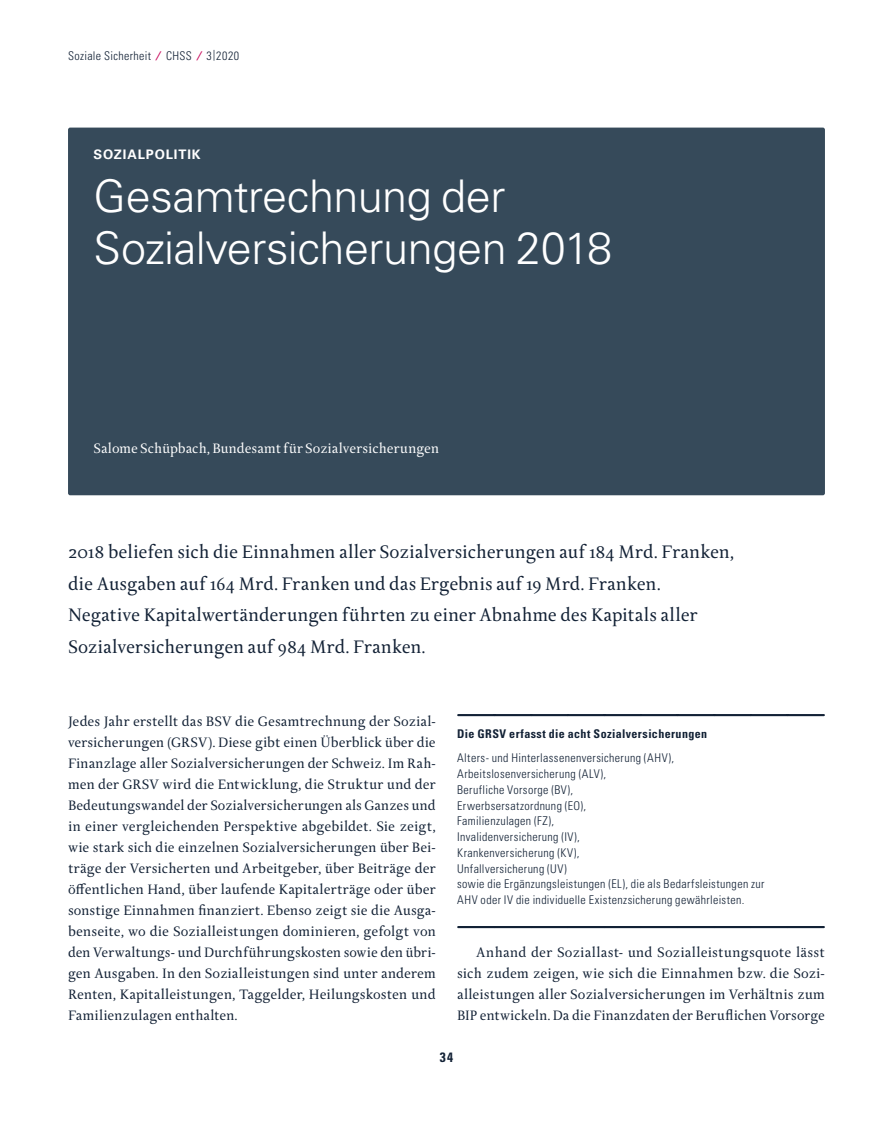
<style>
.page{position:relative;width:893px;height:1127px;background:#fff}
.page>*{position:absolute;margin:0;border:0;box-sizing:border-box;transform-origin:0 0}
._04_Rubrik_Einleitun{font:300 45px/52.5px "Univers LT Std";letter-spacing:-.01em;color:#fff}
._04_Lead{font:19.5px/31.5px "Delicato Pro";letter-spacing:-.01em;color:#122135}
._03a_Grundtext_ohne{font:14.7px/21px "Delicato Pro";color:#122135;text-align:justify}
._03_Grundtext{font:14.7px/21px "Delicato Pro";letter-spacing:-.005em;color:#122135;text-align:justify}
._06_Autor_Rubrik_Ein{font:14.7px "Delicato Pro";letter-spacing:-.005em;color:#fff}
.t1{font:700 condensed 13.5px "Univers LT Std";color:#122135}
._04_Rubrik_Einleitun-2{font:700 13.2px "Univers LT Std";letter-spacing:.065em;color:#fff}
._08_Kasten_Grundtext{font:300 condensed 12px/15.8px "Univers LT Std";letter-spacing:.03em;color:#122135}
._08_Kasten_Titel{font:700 condensed 12px "Univers LT Std";letter-spacing:.03em;color:#122135}
.s1{font-weight:700;font-stretch:normal;color:#c70458}
.s2{font-size:10.8px}
</style>
<div class="page">
<div style="left:68px;top:128px;width:757px;height:367px;background:#364a5a;border-radius:2px"></div>
<svg style="left:458px;top:714px;width:366px;height:2px"></svg>
<svg style="left:458px;top:926px;width:366px;height:2px"></svg>
<p class="_08_Kasten_Grundtext" style="left:68px;top:48px;width:173px">Soziale Sicherheit <span class="s1">⁄</span> CHSS <span class="s1">⁄</span> 3<span class="s2">|</span>2020</p>
<p class="_04_Rubrik_Einleitun-2" style="left:94px;top:147px;width:109px">SOZIALPOLITIK</p>
<p class="_04_Rubrik_Einleitun" style="left:94px;top:170px;width:520px">Gesamtrechnung der<br>Sozialversicherungen 2018</p>
<p class="_06_Autor_Rubrik_Ein" style="left:94px;top:440px;width:347px">Salome Schüpbach, Bundesamt für Sozialversicherungen</p>
<p class="_04_Lead" style="left:68px;top:537px;width:668px">2018 beliefen sich die Einnahmen aller Sozialversicherungen auf 184 Mrd. Franken, die Ausgaben auf 164 Mrd. Franken und das Ergebnis auf 19 Mrd. Franken.<br>Negative Kapitalwertänderungen führten zu einer Abnahme des Kapitals aller Sozialversicherungen auf 984 Mrd. Franken.</p>
<p class="_03a_Grundtext_ohne" style="left:68px;top:711px;width:369px">Jedes Jahr erstellt das BSV die Gesamtrechnung der Sozial&shy;versicherungen (GRSV). Diese gibt einen Überblick über die Finanzlage aller Sozialversicherungen der Schweiz. Im Rah&shy;men der GRSV wird die Entwicklung, die Struktur und der Bedeutungswandel der Sozialversicherungen als Ganzes und in einer vergleichenden Perspektive abgebildet. Sie zeigt, wie stark sich die einzelnen Sozialversicherungen über Bei&shy;träge der Versicherten und Arbeitgeber, über Beiträge der öffentlichen Hand, über laufende Kapitalerträge oder über sonstige Einnahmen finanziert. Ebenso zeigt sie die Ausga&shy;benseite, wo die Sozialleistungen dominieren, gefolgt von den Verwaltungs- und Durchführungskosten sowie den übri&shy;gen Ausgaben. In den Sozialleistungen sind unter anderem Renten, Kapitalleistungen, Taggelder, Heilungskosten und Familienzulagen enthalten.</p>
<p class="_08_Kasten_Titel" style="left:457px;top:726px;width:252px">Die GRSV erfasst die acht Sozialversicherungen</p>
<p class="_08_Kasten_Grundtext" style="left:457px;top:750px;width:218px">Alters- und Hinterlassenenversicherung (AHV),</p>
<p class="_08_Kasten_Grundtext" style="left:457px;top:766px;width:150px">Arbeitslosenversicherung (ALV),</p>
<p class="_08_Kasten_Grundtext" style="left:457px;top:782px;width:118px">Berufliche Vorsorge (BV),</p>
<p class="_08_Kasten_Grundtext" style="left:457px;top:797px;width:130px">Erwerbsersatzordnung (EO),</p>
<p class="_08_Kasten_Grundtext" style="left:457px;top:813px;width:99px">Familienzulagen (FZ),</p>
<p class="_08_Kasten_Grundtext" style="left:457px;top:829px;width:124px">Invalidenversicherung (IV),</p>
<p class="_08_Kasten_Grundtext" style="left:457px;top:845px;width:124px">Krankenversicherung (KV),</p>
<p class="_08_Kasten_Grundtext" style="left:457px;top:860px;width:111px">Unfallversicherung (UV)</p>
<p class="_08_Kasten_Grundtext" style="left:457px;top:876px;width:309px">sowie die Ergänzungsleistungen (EL), die als Bedarfsleistungen zur<br>AHV oder IV die individuelle Existenzsicherung gewährleisten.</p>
<p class="_03_Grundtext" style="left:457px;top:942px;width:369px;text-indent:19px">Anhand der Soziallast- und Sozialleistungsquote lässt sich zudem zeigen, wie sich die Einnahmen bzw. die Sozi&shy;alleistungen aller Sozialversicherungen im Verhältnis zum BIP entwickeln. Da die Finanzdaten der Beruflichen Vorsorge</p>
<p class="t1" style="left:440px;top:1049px;width:15px">34</p>
</div>
